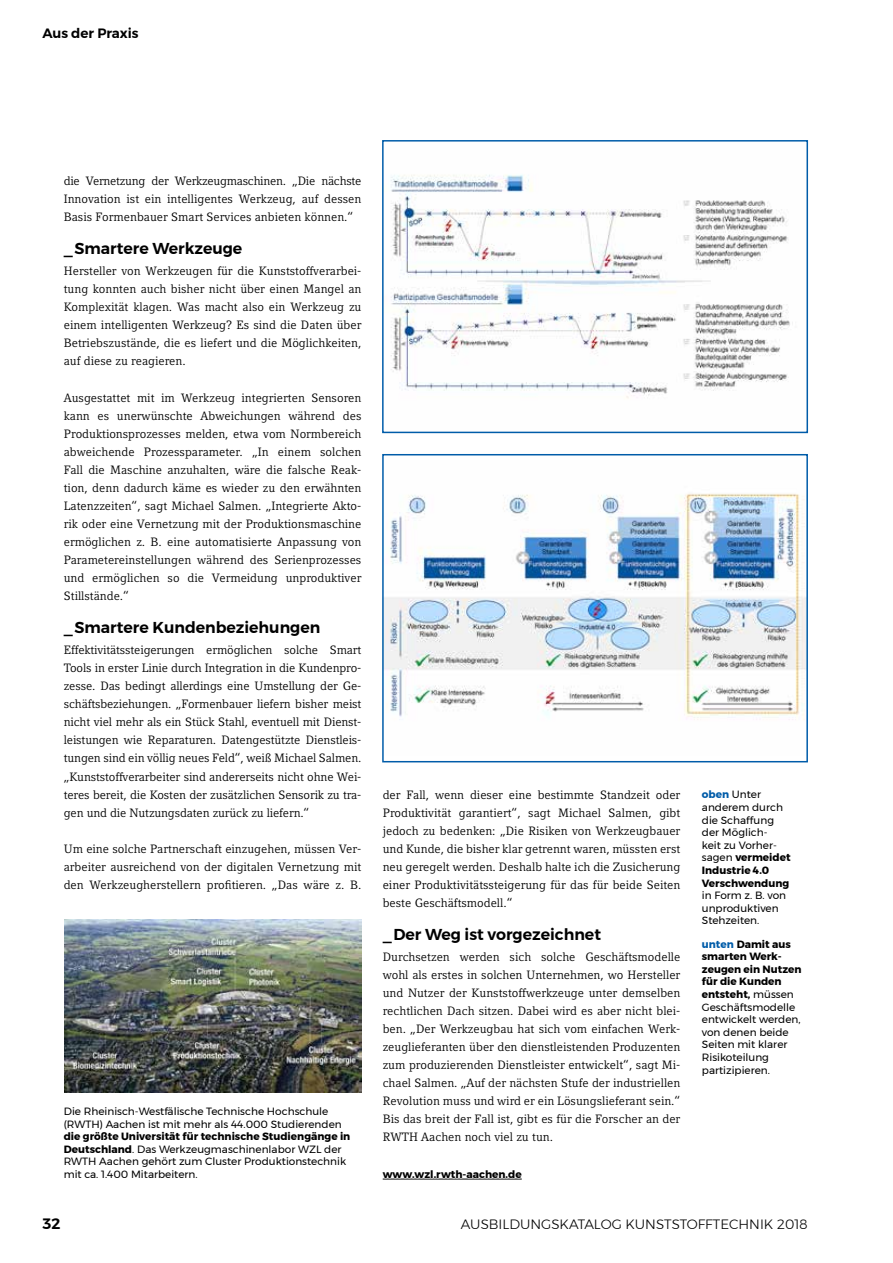
<style>
.page{position:relative;width:893px;height:1263px;background:#fff}
.page>*{position:absolute;margin:0;border:0;box-sizing:border-box;transform-origin:0 0}
.t1{font:600 15.75px "Montserrat";color:#000}
.t2{font:600 15px "Montserrat";color:#000}
.t3{font:300 13.5px "Montserrat";color:#000}
.t4{font:600 13.5px "Montserrat";color:#000}
.t5{font:12px/18px "Compatil Letter LT Pro";color:#000;text-align:justify}
.t6{font:10.5px/12.6px "Montserrat";color:#000}
.t7{font:700 10.5px "Montserrat";color:#000}
.s1{font-weight:700}
.s2{font-weight:700;color:#005ca9}
</style>
<div class="page">
<svg style="left:382px;top:1178px;width:140px;height:2px"></svg>
<img style="left:390px;top:174px;width:403px;height:225px">
<div style="left:382px;top:140px;width:426px;height:293px;border:2px solid #005ca9"></div>
<img style="left:65px;top:919px;width:296px;height:173px">
<img style="left:385px;top:493px;width:420px;height:227px">
<div style="left:382px;top:454px;width:426px;height:308px;border:2px solid #005ca9"></div>
<p class="t4" style="left:43px;top:23px;width:98px">Aus der Praxis</p>
<p class="t5" style="left:64px;top:172px;width:299px">die Vernetzung der Werkzeugmaschinen. „Die nächste Innovation ist ein intelligentes Werkzeug, auf dessen Basis Formenbauer Smart Services anbieten können.“</p>
<h1 class="t1" style="left:64px;top:236px;width:180px">_Smartere Werkzeuge</h1>
<p class="t5" style="left:64px;top:262px;width:299px">Hersteller von Werkzeugen für die Kunststoffverarbei&shy;tung konnten auch bisher nicht über einen Mangel an Komplexität klagen. Was macht also ein Werkzeug zu einem intelligenten Werkzeug? Es sind die Daten über Betriebszustände, die es liefert und die Möglichkeiten, auf diese zu reagieren.</p>
<p class="t5" style="left:64px;top:388px;width:299px">Ausgestattet mit im Werkzeug integrierten Sensoren kann es unerwünschte Abweichungen während des Produktionsprozesses melden, etwa vom Normbereich abweichende Prozessparameter. „In einem solchen Fall die Maschine anzuhalten, wäre die falsche Reak&shy;tion, denn dadurch käme es wieder zu den erwähnten Latenzzeiten“, sagt Michael Salmen. „Integrierte Akto&shy;rik oder eine Vernetzung mit der Produktionsmaschine ermöglichen z. B. eine automatisierte Anpassung von Parametereinstellungen während des Serienprozesses und ermöglichen so die Vermeidung unproduktiver Stillstände.“</p>
<h1 class="t1" style="left:64px;top:615px;width:258px">_Smartere Kundenbeziehungen</h1>
<p class="t5" style="left:64px;top:641px;width:299px">Effektivitätssteigerungen ermöglichen solche Smart Tools in erster Linie durch Integration in die Kundenpro&shy;zesse. Das bedingt allerdings eine Umstellung der Ge&shy;schäftsbeziehungen. „Formenbauer liefern bisher meist nicht viel mehr als ein Stück Stahl, eventuell mit Dienst&shy;leistungen wie Reparaturen. Datengestützte Dienstleis&shy;tungen sind ein völlig neues Feld“, weiß Michael Salmen. „Kunststoffverarbeiter sind andererseits nicht ohne Wei&shy;teres bereit, die Kosten der zusätzlichen Sensorik zu tra&shy;gen und die Nutzungsdaten zurück zu liefern.“</p>
<p class="t5" style="left:64px;top:840px;width:299px">Um eine solche Partnerschaft einzugehen, müssen Ver&shy;arbeiter ausreichend von der digitalen Vernetzung mit den Werkzeugherstellern profitieren. „Das wäre z. B.</p>
<p class="t6" style="left:64px;top:1105px;width:280px">Die Rheinisch-Westfälische Technische Hochschule (RWTH) Aachen ist mit mehr als 44.000 Studierenden</p>
<p class="t6" style="left:64px;top:1130px;width:288px"><span class="s1">die größte Universität für technische Studiengänge in Deutschland</span>. Das Werkzeugmaschinenlabor WZL der RWTH Aachen gehört zum Cluster Produktionstechnik mit ca. 1.400 Mitarbeitern.</p>
<p class="t5" style="left:383px;top:785px;width:299px">der Fall, wenn dieser eine bestimmte Standzeit oder Produktivität garantiert“, sagt Michael Salmen, gibt jedoch zu bedenken: „Die Risiken von Werkzeugbauer und Kunde, die bisher klar getrennt waren, müssten erst neu geregelt werden. Deshalb halte ich die Zusicherung einer Produktivitätssteigerung für das für beide Seiten beste Geschäftsmodell.“</p>
<h1 class="t1" style="left:383px;top:922px;width:220px">_Der Weg ist vorgezeichnet</h1>
<p class="t5" style="left:383px;top:948px;width:299px">Durchsetzen werden sich solche Geschäftsmodelle wohl als erstes in solchen Unternehmen, wo Hersteller und Nutzer der Kunststoffwerkzeuge unter demselben rechtlichen Dach sitzen. Dabei wird es aber nicht blei&shy;ben. „Der Werkzeugbau hat sich vom einfachen Werk&shy;zeuglieferanten über den dienstleistenden Produzenten zum produzierenden Dienstleister entwickelt“, sagt Mi&shy;chael Salmen. „Auf der nächsten Stufe der industriellen Revolution muss und wird er ein Lösungslieferant sein.“ Bis das breit der Fall ist, gibt es für die Forscher an der RWTH Aachen noch viel zu tun.</p>
<p class="t7" style="left:383px;top:1165px;width:141px">www.wzl.rwth-aachen.de</p>
<p class="t6" style="left:702px;top:788px;width:90px"><span class="s2">oben</span> Unter anderem durch die Schaffung der Möglich-<br>keit zu Vorher&shy;sagen <span class="s1">vermeidet<br>Industrie 4.0<br>Verschwendung</span></p>
<p class="t6" style="left:702px;top:889px;width:86px">in Form z. B. von unproduktiven<br>Stehzeiten.</p>
<p class="t6" style="left:702px;top:937px;width:101px"><span class="s2">unten</span> <span class="s1">Damit aus smarten Werk&shy;zeugen ein Nutzen für die Kunden entsteht,</span> müssen<br>Geschäftsmodelle entwickelt werden, von denen beide<br>Seiten mit klarer<br>Risikoteilung partizipieren.</p>
<p class="t2" style="left:43px;top:1212px;width:19px">32</p>
<p class="t3" style="left:461px;top:1214px;width:348px">AUSBILDUNGSKATALOG KUNSTSTOFFTECHNIK 2018</p>
</div>
